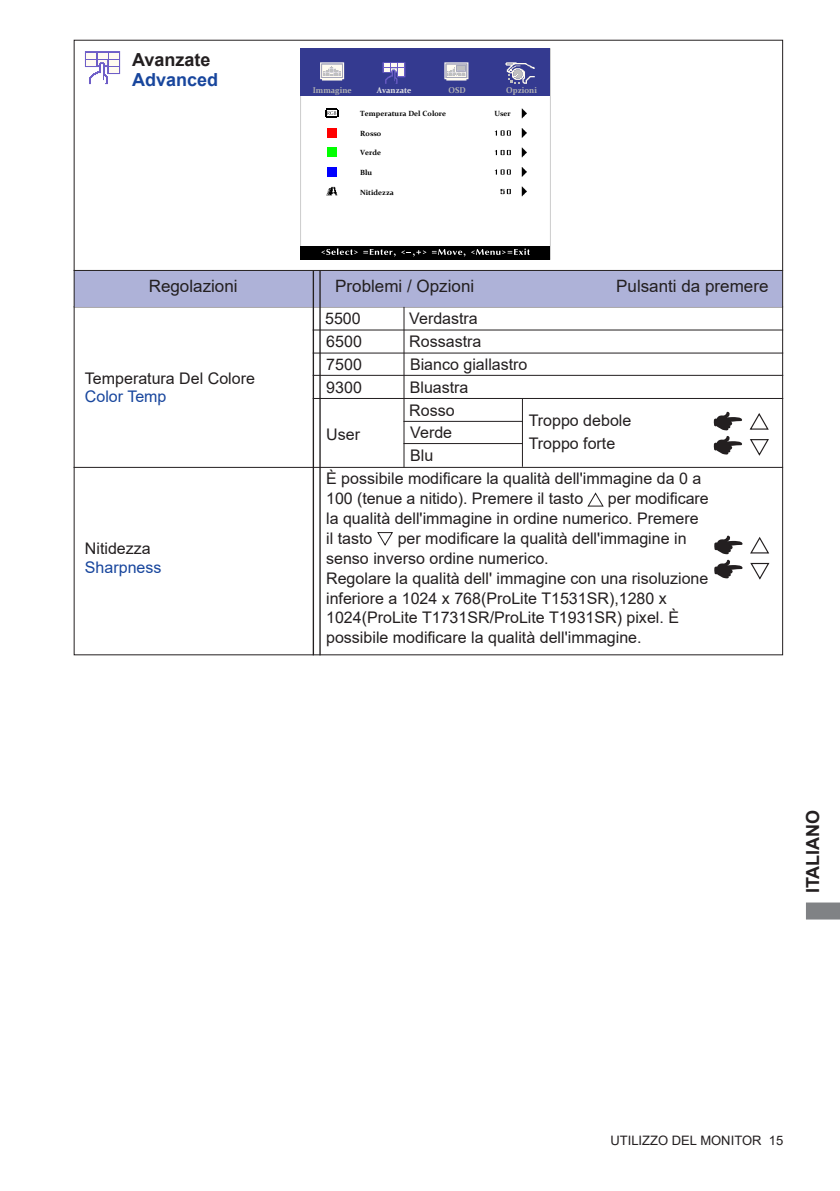
<style>
.page{position:relative;width:840px;height:1191px;background:#fff}
.page>*{position:absolute;margin:0;border:0;box-sizing:border-box;transform-origin:0 0}
.t1{font:700 18px "Arial";color:#231f20}
.t2{font:700 18px "Arial";color:#18469d}
.t3{font:17px "Arial";color:#231f20}
.t4{font:16px/19.8px "Arial";color:#231f20}
.t5{font:16px "Arial";color:#18469d}
.t6{font:13px "Arial";color:#231f20}
.t7{font:700 8.4px "Constantia";color:#b3b3b3;scale:.95 1}
.t8{font:700 8.4px "Constantia";color:#e6e6e6;scale:.95 1}
.t9{font:700 7.4px "Constantia";color:#000}
</style>
<div class="page">
<svg style="left:806px;top:902px;width:33px;height:17px"></svg>
<div style="left:300px;top:49px;width:250px;height:47px;background:#343a90"></div>
<div style="left:300px;top:247px;width:250px;height:13px;background:#000"></div>
<svg style="left:444px;top:62px;width:24px;height:19px"></svg>
<svg style="left:505px;top:62px;width:29px;height:22px"></svg>
<svg style="left:382px;top:62px;width:23px;height:22px"></svg>
<svg style="left:320px;top:62px;width:24px;height:19px"></svg>
<svg style="left:521px;top:108px;width:5px;height:10px"></svg>
<svg style="left:521px;top:128px;width:5px;height:10px"></svg>
<svg style="left:521px;top:147px;width:5px;height:10px"></svg>
<svg style="left:521px;top:167px;width:5px;height:10px"></svg>
<svg style="left:521px;top:186px;width:5px;height:10px"></svg>
<svg style="left:494px;top:130px;width:16px;height:6px"></svg>
<svg style="left:494px;top:150px;width:16px;height:5px"></svg>
<svg style="left:494px;top:169px;width:16px;height:6px"></svg>
<svg style="left:500px;top:189px;width:10px;height:5px"></svg>
<svg style="left:327px;top:128px;width:10px;height:10px"></svg>
<div style="left:327px;top:128px;width:9px;height:9px;background:#f00"></div>
<div style="left:327px;top:147px;width:9px;height:10px;background:#0f0"></div>
<svg style="left:327px;top:167px;width:10px;height:10px"></svg>
<div style="left:327px;top:167px;width:9px;height:9px;background:#00f"></div>
<svg style="left:326px;top:186px;width:12px;height:10px"></svg>
<svg style="left:326px;top:187px;width:11px;height:8px"></svg>
<svg style="left:325px;top:108px;width:13px;height:10px"></svg>
<svg style="left:321px;top:248px;width:74px;height:8px"></svg>
<svg style="left:401px;top:248px;width:128px;height:8px"></svg>
<div style="left:74px;top:271px;width:708px;height:36px;background:#aeb2d8"></div>
<hr style="left:74px;top:270px;width:708px;height:1px;background:#231f20">
<hr style="left:312px;top:270px;width:2px;height:385px;background:#231f20">
<hr style="left:319px;top:270px;width:1px;height:385px;background:#231f20">
<hr style="left:403px;top:421px;width:119px;height:1px;background:#231f20">
<hr style="left:403px;top:443px;width:119px;height:1px;background:#231f20">
<hr style="left:521px;top:399px;width:1px;height:68px;background:#231f20">
<hr style="left:403px;top:307px;width:1px;height:160px;background:#231f20">
<hr style="left:312px;top:352px;width:470px;height:1px;background:#231f20">
<hr style="left:312px;top:375px;width:470px;height:1px;background:#231f20">
<hr style="left:312px;top:398px;width:470px;height:1px;background:#231f20">
<svg style="left:713px;top:412px;width:29px;height:42px"></svg>
<svg style="left:749px;top:413px;width:19px;height:43px"></svg>
<hr style="left:312px;top:329px;width:470px;height:1px;background:#231f20">
<svg style="left:85px;top:51px;width:35px;height:33px"></svg>
<div style="left:98px;top:53px;width:9px;height:5px;background:#fffaf0"></div>
<div style="left:87px;top:60px;width:9px;height:5px;background:#fffaf0"></div>
<div style="left:87px;top:53px;width:9px;height:5px;background:#fffaf0"></div>
<svg style="left:587px;top:493px;width:16px;height:13px"></svg>
<svg style="left:377px;top:532px;width:16px;height:14px"></svg>
<svg style="left:714px;top:535px;width:28px;height:43px"></svg>
<svg style="left:750px;top:537px;width:19px;height:42px"></svg>
<hr style="left:74px;top:467px;width:708px;height:1px;background:#231f20">
<p class="t1" style="left:132px;top:47px;width:80px">Avanzate</p>
<p class="t2" style="left:132px;top:67px;width:88px">Advanced</p>
<p class="t7" style="left:312px;top:85px;width:43px">Immagine</p>
<p class="t8" style="left:376px;top:85px;width:38px">Avanzate</p>
<p class="t7" style="left:448px;top:84px;width:20px">OSD</p>
<p class="t7" style="left:506px;top:84px;width:34px">Opzioni</p>
<p class="t9" style="left:360px;top:108px;width:87px">Temperatura Del Colore</p>
<p class="t9" style="left:360px;top:128px;width:23px">Rosso</p>
<p class="t9" style="left:360px;top:147px;width:22px">Verde</p>
<p class="t9" style="left:360px;top:167px;width:14px">Blu</p>
<p class="t9" style="left:360px;top:187px;width:35px">Nitidezza</p>
<p class="t9" style="left:494px;top:108px;width:18px">User</p>
<p class="t3" style="left:149px;top:274px;width:90px">Regolazioni</p>
<p class="t3" style="left:335px;top:274px;width:140px">Problemi / Opzioni</p>
<p class="t3" style="left:616px;top:274px;width:154px">Pulsanti da premere</p>
<p class="t4" style="left:409px;top:308px;width:70px">Verdastra</p>
<p class="t4" style="left:410px;top:354px;width:119px">Bianco giallastro</p>
<p class="t4" style="left:325px;top:307px;width:38px;line-height:23px;text-align:justify">5500<br>6500<br>7500</p>
<p class="t4" style="left:409px;top:331px;width:74px">Rossastra</p>
<p class="t4" style="left:85px;top:368px;width:171px">Temperatura Del Colore</p>
<p class="t5" style="left:85px;top:386px;width:83px">Color Temp</p>
<p class="t4" style="left:326px;top:377px;width:37px">9300</p>
<p class="t4" style="left:409px;top:377px;width:60px">Bluastra</p>
<p class="t4" style="left:409px;top:400px;width:47px">Rosso</p>
<p class="t4" style="left:528px;top:409px;width:104px;line-height:22.6px">Troppo debole<br>Troppo forte</p>
<p class="t4" style="left:410px;top:423px;width:43px">Verde</p>
<p class="t4" style="left:326px;top:424px;width:35px">User</p>
<p class="t4" style="left:410px;top:445px;width:25px">Blu</p>
<p class="t4" style="left:85px;top:538px;width:67px">Nitidezza</p>
<p class="t5" style="left:85px;top:556px;width:78px">Sharpness</p>
<p class="t4" style="left:326px;top:469px;width:376px">È possibile modificare la qualità dell'immagine da 0 a<br>100 (tenue a nitido). Premere il tasto</p>
<p class="t4" style="left:326px;top:489px;width:384px;text-indent:281px">per modificare la qualità dell'immagine in ordine numerico. Premere il tasto</p>
<p class="t4" style="left:326px;top:528px;width:383px;text-indent:71px">per modificare la qualità dell'immagine in senso inverso ordine numerico.<br>Regolare la qualità dell' immagine con una risoluzione inferiore a 1024 x 768(ProLite T1531SR),1280 x 1024(ProLite T1731SR/ProLite T1931SR) pixel. È possibile modificare la qualità dell'immagine.</p>
<p class="t1" style="left:799px;top:893px;width:85px;rotate:-90deg">ITALIANO</p>
<p class="t6" style="left:610px;top:1131px;width:174px">UTILIZZO DEL MONITOR 15</p>
</div>
